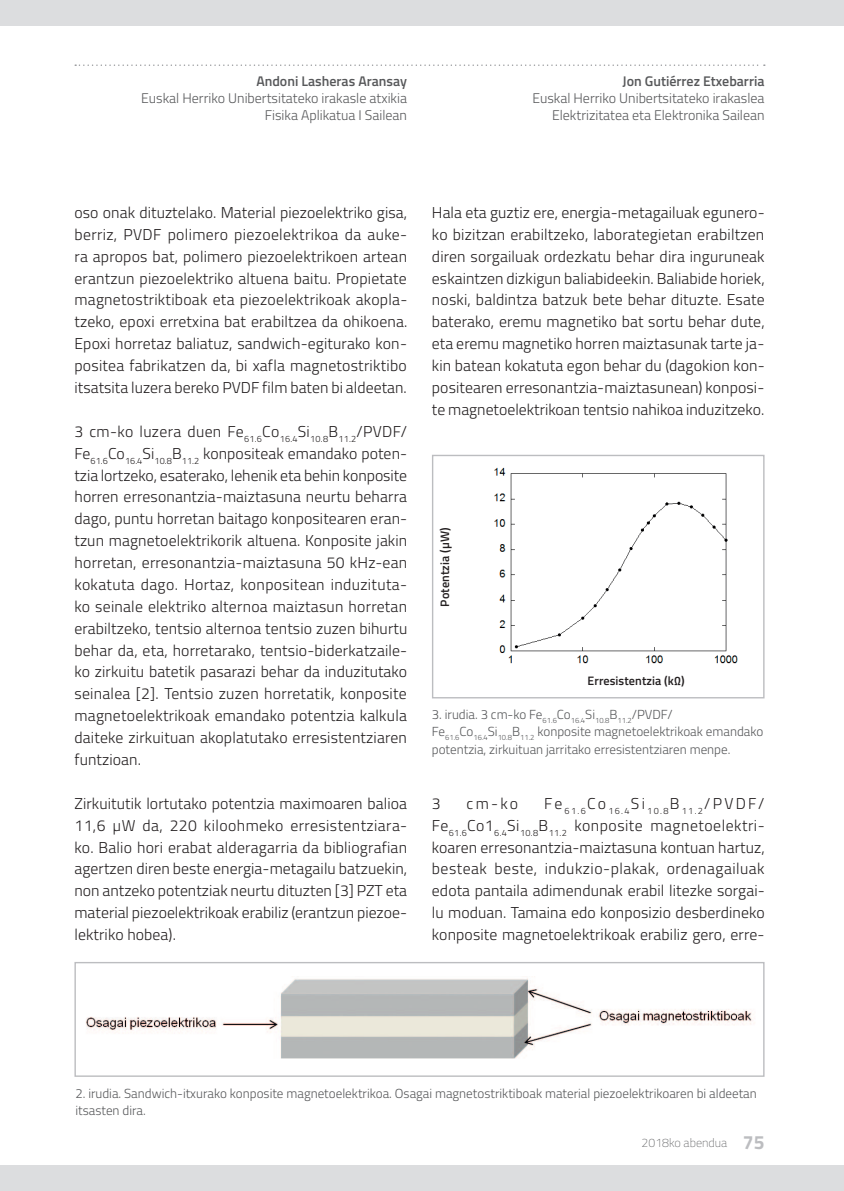
<style>
.page{position:relative;width:844px;height:1191px;background:#fff}
.page>*{position:absolute;margin:0;border:0;box-sizing:border-box;transform-origin:0 0}
.t1{font:300 15.75px/21.9px "Titillium";letter-spacing:.005em;color:#231f20;text-align:justify}
.t2{font:300 14px/16.8px "Titillium";color:#57585a;text-align:right}
.t3{font:600 14px "Titillium";color:#57585a}
.t4{font:300 13.12px/17.5px "Titillium";color:#57585a}
.t5{font:600 12.25px "Titillium";letter-spacing:.005em;color:#231f20}
.t6{font:100 12.25px "Titillium";color:#57585a}
.t7{font:300 9.1px "Titillium";letter-spacing:.145em;color:#231f20}
.s1{font-weight:700;font-size:19.25px;color:#bcbdc0}
</style>
<div class="page">
<div style="left:0;top:0;width:843px;height:26px;background:#dcdddf"></div>
<svg style="left:75px;top:64px;width:689px;height:2px"></svg>
<div style="left:0;top:1165px;width:843px;height:26px;background:#dcdddf"></div>
<img style="left:86px;top:978px;width:666px;height:81px">
<div style="left:74px;top:962px;width:690px;height:114px;border:1px solid #bcbdc0"></div>
<img style="left:494px;top:467px;width:244px;height:197px">
<div style="left:432px;top:455px;width:332px;height:243px;border:1px solid #bcbdc0"></div>
<p class="t3" style="left:256px;top:70px;width:152px">Andoni Lasheras Aransay</p>
<p class="t2" style="left:141px;top:89px;width:267px">Euskal Herriko Unibertsitateko irakasle atxikia<br>Fisika Aplikatua I Sailean</p>
<p class="t3" style="left:622px;top:70px;width:143px">Jon Gutiérrez Etxebarria</p>
<p class="t2" style="left:532px;top:89px;width:233px">Euskal Herriko Unibertsitateko irakaslea<br>Elektrizitatea eta Elektronika Sailean</p>
<p class="t1" style="left:74px;top:201px;width:334px">oso onak dituztelako. Material piezoelektriko gisa, berriz, PVDF polimero piezoelektrikoa da auke&shy;ra apropos bat, polimero piezoelektrikoen artean erantzun piezoelektriko altuena baitu. Propietate magnetostriktiboak eta piezoelektrikoak akopla&shy;tzeko, epoxi erretxina bat erabiltzea da ohikoena.<br>Epoxi horretaz baliatuz, sandwich-egiturako kon&shy;positea fabrikatzen da, bi xafla magnetostriktibo itsatsita luzera bereko PVDF film baten bi aldeetan.</p>
<p class="t1" style="left:74px;top:419px;width:334px">3 cm-ko luzera duen Fe<sub>61.6</sub>Co<sub>16.4</sub>Si<sub>10.8</sub>B<sub>11.2</sub>/PVDF/ Fe<sub>61.6</sub>Co<sub>16.4</sub>Si<sub>10.8</sub>B<sub>11.2</sub> konpositeak emandako poten&shy;tzia lortzeko, esaterako, lehenik eta behin konposite horren erresonantzia-maiztasuna neurtu beharra dago, puntu horretan baitago konpositearen eran&shy;tzun magnetoelektrikorik altuena. Konposite jakin horretan, erresonantzia-maiztasuna 50 kHz-ean kokatuta dago. Hortaz, konpositean induzituta&shy;ko seinale elektriko alternoa maiztasun horretan erabiltzeko, tentsio alternoa tentsio zuzen bihurtu behar da, eta, horretarako, tentsio-biderkatzaile&shy;ko zirkuitu batetik pasarazi behar da induzitutako seinalea [2]. Tentsio zuzen horretatik, konposite magnetoelektrikoak emandako potentzia kalkula daiteke zirkuituan akoplatutako erresistentziaren funtzioan.</p>
<p class="t1" style="left:74px;top:791px;width:334px">Zirkuitutik lortutako potentzia maximoaren balioa 11,6 µW da, 220 kiloohmeko erresistentziara&shy;ko. Balio hori erabat alderagarria da bibliografian agertzen diren beste energia-metagailu batzuekin, non antzeko potentziak neurtu dituzten [3] PZT eta material piezoelektrikoak erabiliz (erantzun piezoe&shy;lektriko hobea).</p>
<p class="t1" style="left:432px;top:201px;width:334px">Hala eta guztiz ere, energia-metagailuak egunero&shy;ko bizitzan erabiltzeko, laborategietan erabiltzen diren sorgailuak ordezkatu behar dira inguruneak eskaintzen dizkigun baliabideekin. Baliabide horiek, noski, baldintza batzuk bete behar dituzte. Esate baterako, eremu magnetiko bat sortu behar dute, eta eremu magnetiko horren maiztasunak tarte ja&shy;kin batean kokatuta egon behar du (dagokion kon&shy;positearen erresonantzia-maiztasunean) konposi&shy;te magnetoelektrikoan tentsio nahikoa induzitzeko.</p>
<p class="t5" style="left:435px;top:606px;width:81px;rotate:-90deg">Potentzia (µW)</p>
<p class="t5" style="left:587px;top:671px;width:98px">Erresistentzia (kΩ)</p>
<p class="t4" style="left:432px;top:704px;width:333px">3. irudia. 3 cm-ko Fe<sub>61.6</sub>Co<sub>16.4</sub>Si<sub>10.8</sub>B<sub>11.2</sub>/PVDF/<br>Fe<sub>61.6</sub>Co<sub>16.4</sub>Si<sub>10.8</sub>B<sub>11.2</sub> konposite magnetoelektrikoak emandako potentzia, zirkuituan jarritako erresistentziaren menpe.</p>
<p class="t1" style="left:432px;top:791px;width:10px">3</p>
<p class="t1" style="left:466px;top:791px;width:53px">cm-ko</p>
<p class="t7" style="left:544px;top:804px;width:222px"><sup>Fe</sup>61.6<sup>Co</sup>16.4<sup>Si</sup>10.8<sup>B</sup>11.2<sup>/PVDF/</sup></p>
<p class="t1" style="left:432px;top:813px;width:334px">Fe<sub>61.6</sub>Co1<sub>6.4</sub>Si<sub>10.8</sub>B<sub>11.2</sub> konposite magnetoelektri&shy;koaren erresonantzia-maiztasuna kontuan hartuz, besteak beste, indukzio-plakak, ordenagailuak edota pantaila adimendunak erabil litezke sorgai&shy;lu moduan. Tamaina edo konposizio desberdineko konposite magnetoelektrikoak erabiliz gero, erre-</p>
<p class="t4" style="left:75px;top:1083px;width:682px">2. irudia. Sandwich-itxurako konposite magnetoelektrikoa. Osagai magnetostriktiboak material piezoelektrikoaren bi aldeetan itsasten dira.</p>
<p class="t6" style="left:641px;top:1133px;width:124px">2018ko abendua <span class="s1">75</span></p>
</div>
